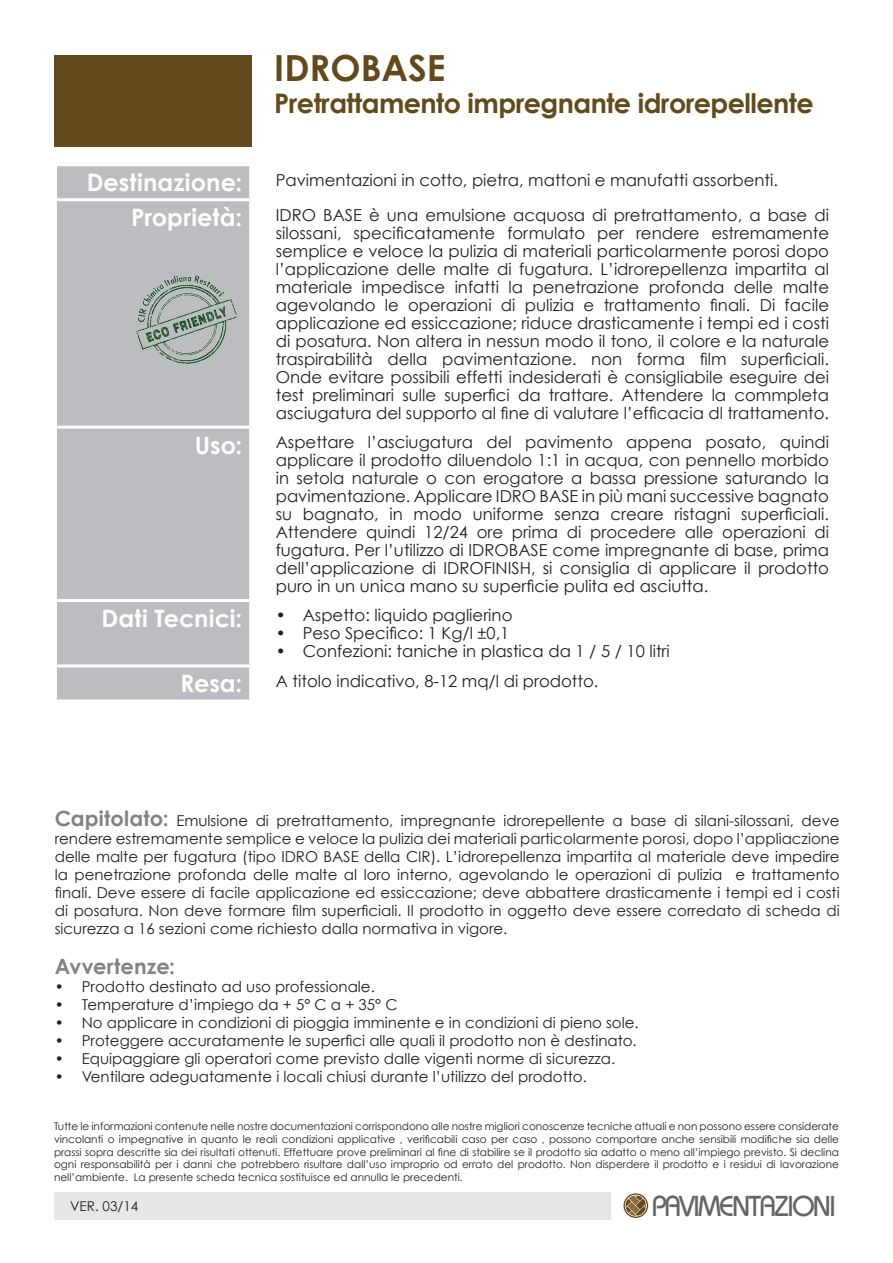
<style>
.page{position:relative;width:893px;height:1263px;background:#fff}
.page>*{position:absolute;margin:0;border:0;box-sizing:border-box;transform-origin:0 0}
.t1{font:700 36px "Century Gothic";color:#624a1c}
.t2{font:500 28.65px "Bauhaus LT";letter-spacing:-.05em;color:#656568}
.t3{font:700 27px "Century Gothic";letter-spacing:-.02em;color:#624a1c}
.Normale{font:700 24px "Century Gothic";letter-spacing:.005em;color:#fff}
.Normale-2{font:700 21px "Century Gothic";color:#808285}
.Normale-3{font:16.5px/18px "Century Gothic";color:#231f20;text-align:justify}
.Normale-4{font:15px/18px "Century Gothic";color:#231f20;text-align:justify}
.t4{font:13.5px "Century Gothic";color:#231f20}
.t5{font:10.5px/12.6px "Century Gothic";color:#231f20;text-align:justify}
.s1{font-weight:700;font-size:21px;color:#808285}
</style>
<div class="page">
<svg style="left:623px;top:1193px;width:26px;height:25px"></svg>
<div style="left:54px;top:1192px;width:556px;height:28px;background:#e6e7e9"></div>
<div style="left:57px;top:166px;width:192px;height:533px;background:#bcbdc0"></div>
<hr style="left:54px;top:198px;width:197px;height:3px;background:#fff">
<hr style="left:54px;top:426px;width:197px;height:3px;background:#fff">
<hr style="left:54px;top:599px;width:197px;height:3px;background:#fff">
<hr style="left:54px;top:664px;width:197px;height:3px;background:#fff">
<div style="left:54px;top:55px;width:198px;height:92px;background:#624a1c"></div>
<img style="left:132px;top:272px;width:107px;height:95px">
<p class="t1" style="left:274px;top:45px;width:173px">IDROBASE</p>
<p class="t3" style="left:274px;top:87px;width:541px">Pretrattamento impregnante idrorepellente</p>
<p class="Normale" style="left:87px;top:167px;width:157px">Destinazione:</p>
<p class="Normale-3" style="left:276px;top:170px;width:504px">Pavimentazioni in cotto, pietra, mattoni e manufatti assorbenti.</p>
<p class="Normale" style="left:131px;top:202px;width:113px">Proprietà:</p>
<p class="Normale-3" style="left:276px;top:205px;width:555px">IDRO BASE è una emulsione acquosa di pretrattamento, a base di silossani, specificatamente formulato per rendere estremamente semplice e veloce la pulizia di materiali particolarmente porosi dopo l’applicazione delle malte di fugatura. L’idrorepellenza impartita al materiale impedisce infatti la penetrazione profonda delle malte agevolando le operazioni di pulizia e trattamento finali. Di facile applicazione ed essiccazione; riduce drasticamente i tempi ed i costi di posatura. Non altera in nessun modo il tono, il colore e la naturale traspirabilità della pavimentazione. non forma film superficiali.<br>Onde evitare possibili effetti indesiderati è consigliabile eseguire dei test preliminari sulle superfici da trattare. Attendere la commpleta asciugatura del supporto al fine di valutare l’efficacia dl trattamento.</p>
<p class="Normale" style="left:195px;top:430px;width:49px">Uso:</p>
<p class="Normale-3" style="left:276px;top:433px;width:555px">Aspettare l’asciugatura del pavimento appena posato, quindi applicare il prodotto diluendolo 1:1 in acqua, con pennello morbido in setola naturale o con erogatore a bassa pressione saturando la pavimentazione. Applicare IDRO BASE in più mani successive bagnato su bagnato, in modo uniforme senza creare ristagni superficiali.<br>Attendere quindi 12/24 ore prima di procedere alle operazioni di fugatura. Per l’utilizzo di IDROBASE come impregnante di base, prima dell’applicazione di IDROFINISH, si consiglia di applicare il prodotto puro in un unica mano su superficie pulita ed asciutta.</p>
<p class="Normale" style="left:101px;top:603px;width:142px">Dati Tecnici:</p>
<p class="Normale-3" style="left:276px;top:606px;width:238px">• Aspetto: liquido paglierino</p>
<p class="Normale-3" style="left:276px;top:624px;width:235px">• Peso Specifico: 1 Kg/l ±0,1</p>
<p class="Normale-3" style="left:276px;top:642px;width:396px">• Confezioni: taniche in plastica da 1 / 5 / 10 litri</p>
<p class="Normale" style="left:180px;top:669px;width:63px">Resa:</p>
<p class="Normale-3" style="left:276px;top:672px;width:324px">A titolo indicativo, 8-12 mq/l di prodotto.</p>
<p class="Normale-4" style="left:55px;top:811px;width:786px"><span class="s1">Capitolato:</span> Emulsione di pretrattamento, impregnante idrorepellente a base di silani-silossani, deve rendere estremamente semplice e veloce la pulizia dei materiali particolarmente porosi, dopo l’appliaczione delle malte per fugatura (tipo IDRO BASE della CIR). L’idrorepellenza impartita al materiale deve impedire la penetrazione profonda delle malte al loro interno, agevolando le operazioni di pulizia e trattamento finali. Deve essere di facile applicazione ed essiccazione; deve abbattere drasticamente i tempi ed i costi di posatura. Non deve formare film superficiali. Il prodotto in oggetto deve essere corredato di scheda di sicurezza a 16 sezioni come richiesto dalla normativa in vigore.</p>
<p class="Normale-2" style="left:55px;top:953px;width:122px">Avvertenze:</p>
<p class="Normale-4" style="left:55px;top:977px;width:322px">• Prodotto destinato ad uso professionale.</p>
<p class="Normale-4" style="left:55px;top:995px;width:344px">• Temperature d’impiego da + 5° C a + 35° C</p>
<p class="Normale-4" style="left:55px;top:1013px;width:585px">• No applicare in condizioni di pioggia imminente e in condizioni di pieno sole.</p>
<p class="Normale-4" style="left:55px;top:1031px;width:583px">• Proteggere accuratamente le superfici alle quali il prodotto non è destinato.</p>
<p class="Normale-4" style="left:55px;top:1049px;width:562px">• Equipaggiare gli operatori come previsto dalle vigenti norme di sicurezza.</p>
<p class="Normale-4" style="left:55px;top:1067px;width:534px">• Ventilare adeguatamente i locali chiusi durante l’utilizzo del prodotto.</p>
<p class="t5" style="left:54px;top:1120px;width:786px">Tutte le informazioni contenute nelle nostre documentazioni corrispondono alle nostre migliori conoscenze tecniche attuali e non possono essere considerate vincolanti o impegnative in quanto le reali condizioni applicative , verificabili caso per caso , possono comportare anche sensibili modifiche sia delle prassi sopra descritte sia dei risultati ottenuti. Effettuare prove preliminari al fine di stabilire se il prodotto sia adatto o meno all’impiego previsto. Si declina ogni responsabilità per i danni che potrebbero risultare dall’uso improprio od errato del prodotto. Non disperdere il prodotto e i residui di lavorazione nell’ambiente. La presente scheda tecnica sostituisce ed annulla le precedenti.</p>
<p class="t4" style="left:70px;top:1198px;width:70px">VER. 03/14</p>
<h2 class="t2" style="left:652px;top:1189px;width:185px">PAVIMENTAZIONI</h2>
</div>
